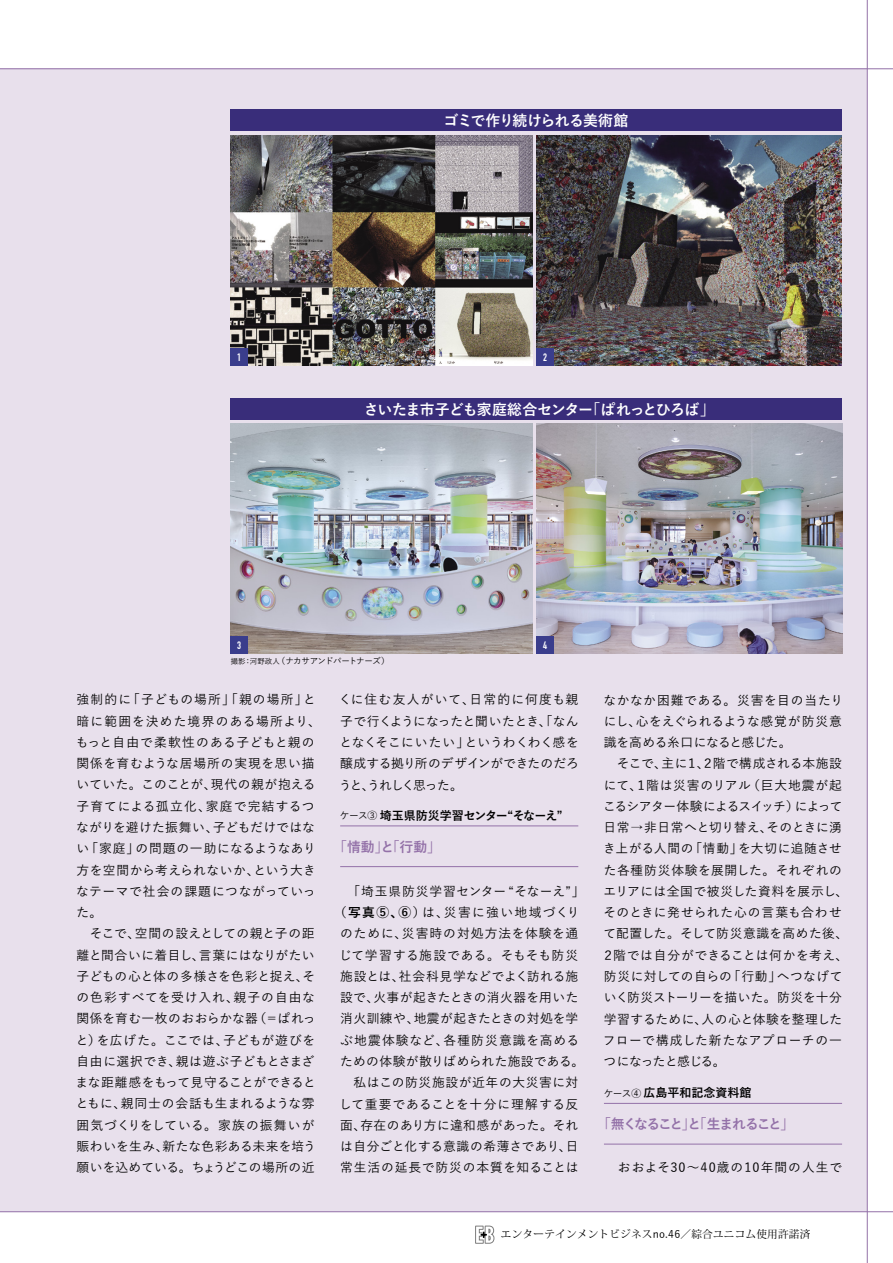
<style>
.page{position:relative;width:893px;height:1263px;background:#fff}
.page>*{position:absolute;margin:0;border:0;box-sizing:border-box;transform-origin:0 0}
.t1{font:700 14.85px "Yu Go";letter-spacing:-.055em;color:#fff}
.t2{font:700 13.8px "Yu Go";letter-spacing:-.135em;color:#9371a8}
.t3{font:700 13.8px "Yu Go";letter-spacing:-.11em;color:#9371a8}
.t4{font:500 12.75px/21.3px "Yu Go";letter-spacing:.035em;color:#000}
.t5{font:500 12.75px "Yu Go";letter-spacing:.08em;color:#000}
.t6{font:700 12px "Yu Go";color:#000}
.t7{font:10.65px "Koz Min Pr 6 N";letter-spacing:.02em;color:#000}
.t8{font:10.65px "DIN Engschrift";color:#fff}
.t9{font:500 8.55px "Yu Go";letter-spacing:-.045em;color:#000}
.s1{font-size:7.5px}
.s2{font-weight:500;font-size:9.75px}
.s3{font-weight:700}
.s4{font-family:"Yu Go";font-weight:500}
</style>
<div class="page">
<div style="left:0;top:68px;width:867px;height:1144px;background:#e8e0ec"></div>
<hr style="left:0;top:69px;width:893px;height:1px;background:#9371a8">
<hr style="left:0;top:1211px;width:893px;height:1px;background:#9371a8">
<hr style="left:867px;top:0;width:1px;height:1263px;background:#9371a8">
<div style="left:231px;top:109px;width:611px;height:22px;background:#392d7a"></div>
<div style="left:231px;top:398px;width:611px;height:22px;background:#392d7a"></div>
<img style="left:231px;top:135px;width:301px;height:230px">
<img style="left:231px;top:423px;width:301px;height:230px">
<img style="left:537px;top:135px;width:304px;height:230px">
<img style="left:537px;top:423px;width:305px;height:230px">
<div style="left:231px;top:348px;width:17px;height:17px;background:#3a3d8c"></div>
<div style="left:231px;top:636px;width:17px;height:18px;background:#3a3d8c"></div>
<div style="left:537px;top:348px;width:17px;height:17px;background:#3a3d8c"></div>
<div style="left:537px;top:636px;width:17px;height:18px;background:#3a3d8c"></div>
<hr style="left:340px;top:826px;width:238px;height:1px;background:#9371a8">
<hr style="left:340px;top:866px;width:238px;height:1px;background:#9371a8">
<hr style="left:604px;top:1103px;width:238px;height:1px;background:#9371a8">
<hr style="left:604px;top:1144px;width:238px;height:1px;background:#9371a8">
<svg style="left:475px;top:1225px;width:20px;height:19px"></svg>
<p class="t8" style="left:237px;top:351px;width:5px">1</p>
<p class="t8" style="left:237px;top:639px;width:5px">3</p>
<p class="t1" style="left:444px;top:112px;width:186px">ゴミで作り続けられる美術館</p>
<p class="t8" style="left:543px;top:351px;width:5px">2</p>
<p class="t1" style="left:364px;top:401px;width:345px">さいたま市子ども家庭総合センター｢ぱれっとひろば｣</p>
<p class="t8" style="left:543px;top:639px;width:5px">4</p>
<p class="t9" style="left:231px;top:653px;width:160px"><span class="s1">撮影：河野政人</span>（ナカサアンドパートナーズ）</p>
<p class="t4" style="left:76px;top:687px;width:247px">強制的に「子どもの場所」「親の場所」と暗に範囲を決めた境界のある場所より、もっと自由で柔軟性のある子どもと親の関係を育むような居場所の実現を思い描いていた。このことが、現代の親が抱える子育てによる孤立化、家庭で完結するつながりを避けた振舞い、子どもだけではない「家庭」の問題の一助になるようなあり方を空間から考えられないか、という大きなテーマで社会の課題につながっていった。<br>　そこで、空間の設えとしての親と子の距離と間合いに着目し、言葉にはなりがたい子どもの心と体の多様さを色彩と捉え、その色彩すべてを受け入れ、親子の自由な関係を育む一枚のおおらかな器（＝ぱれっと）を広げた。ここでは、子どもが遊びを自由に選択でき、親は遊ぶ子どもとさまざまな距離感をもって見守ることができるとともに、親同士の会話も生まれるような雰囲気づくりをしている。家族の振舞いが賑わいを生み、新たな色彩ある未来を培う願いを込めている。ちょうどこの場所の近</p>
<p class="t4" style="left:339px;top:687px;width:242px;text-align:justify">くに住む友人がいて、日常的に何度も親子で行くようになったと聞いたとき、「なんとなくそこにいたい」というわくわく感を醸成する拠り所のデザインができたのだろうと、うれしく思った。</p>
<p class="t6" style="left:340px;top:809px;width:224px"><span class="s2">ケース③</span> 埼玉県防災学習センター“そなーえ”</p>
<p class="t3" style="left:333px;top:839px;width:109px">「情動」と「行動」</p>
<p class="t4" style="left:334px;top:879px;width:252px;text-align:center">　「埼玉県防災学習センター“そなーえ”」（<span class="s3">写真⑤、⑥</span>）は、災害に強い地域づくりのために、災害時の対処方法を体験を通じて学習する施設である。そもそも防災施設とは、社会科見学などでよく訪れる施設で、火事が起きたときの消火器を用いた消火訓練や、地震が起きたときの対処を学ぶ地震体験など、各種防災意識を高めるための体験が散りばめられた施設である。　私はこの防災施設が近年の大災害に対して重要であることを十分に理解する反面、存在のあり方に違和感があった。それは自分ごと化する意識の希薄さであり、日常生活の延長で防災の本質を知ることは</p>
<p class="t4" style="left:602px;top:688px;width:248px">なかなか困難である。災害を目の当たりにし、心をえぐられるような感覚が防災意識を高める糸口になると感じた。<br>　そこで、主に１、２階で構成される本施設にて、１階は災害のリアル（巨大地震が起こるシアター体験によるスイッチ）によって日常→非日常へと切り替え、そのときに湧き上がる人間の「情動」を大切に追随させた各種防災体験を展開した。それぞれのエリアには全国で被災した資料を展示し、そのときに発せられた心の言葉も合わせて配置した。そして防災意識を高めた後、<br>２階では自分ができることは何かを考え、防災に対しての自らの「行動」へつなげていく防災ストーリーを描いた。防災を十分学習するために、人の心と体験を整理したフローで構成した新たなアプローチの一つになったと感じる。</p>
<p class="t6" style="left:604px;top:1086px;width:149px"><span class="s2">ケース④</span> 広島平和記念資料館</p>
<p class="t2" style="left:597px;top:1116px;width:199px">「無くなること」と「生まれること」</p>
<p class="t5" style="left:604px;top:1156px;width:240px">　おおよそ30～40歳の10年間の人生で</p>
<p class="t7" style="left:501px;top:1228px;width:311px">エンターテインメントビジネス<span class="s4">no.46</span>／綜合ユニコム使用許諾済</p>
</div>
